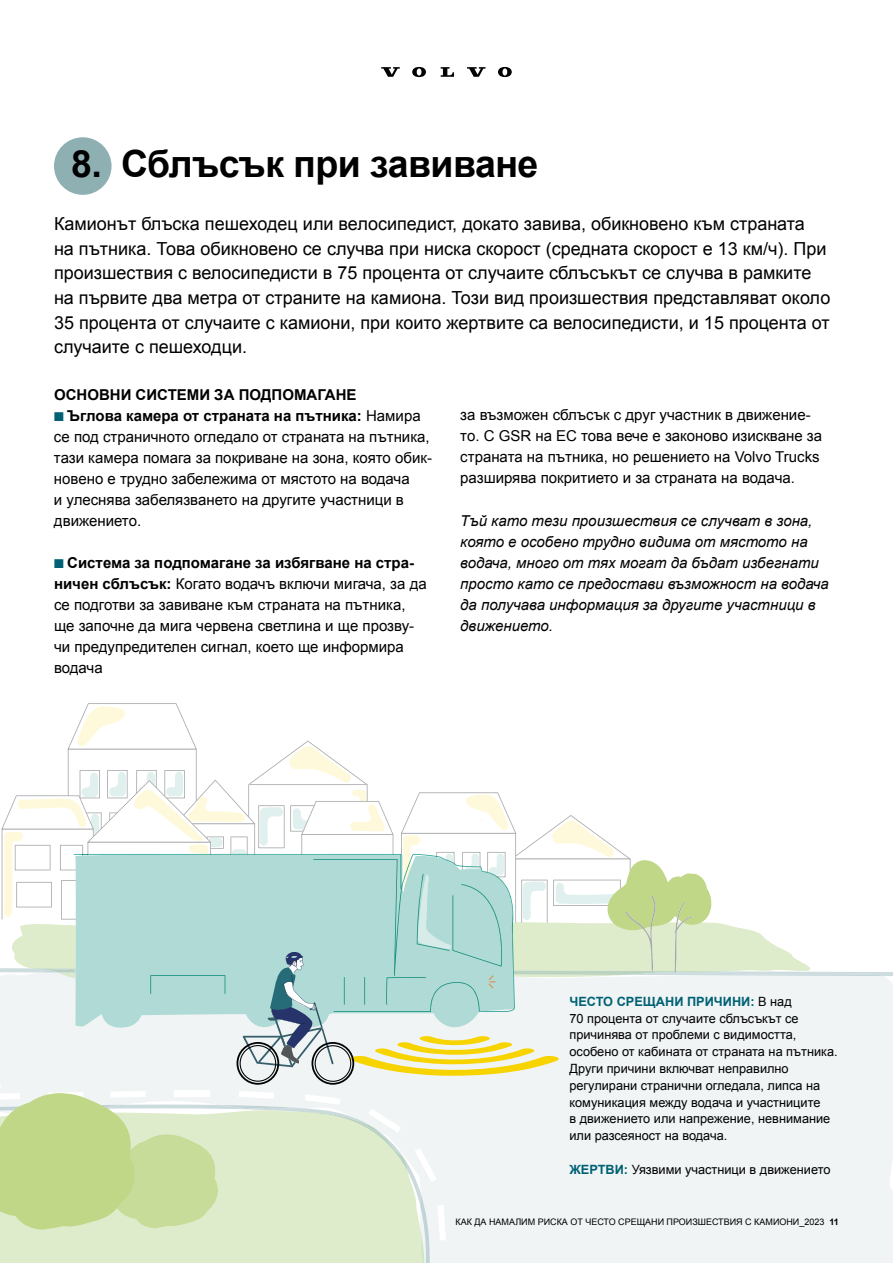
<style>
.page{position:relative;width:893px;height:1263px;background:#fff}
.page>*{position:absolute;margin:0;border:0;box-sizing:border-box;transform-origin:0 0}
.t1{font:700 37.5px "Arial";letter-spacing:-.015em;color:#000}
.t2{font:18px/24.6px "Arial";color:#000}
.t3{font:15px/21px "Arial";color:#000}
.t4{font:italic 15px/21px "Arial";color:#000}
.t5{font:700 15px "Arial";color:#000}
.t6{font:12.75px/16.8px "Arial";color:#000}
.t7{font:9px "Arial";color:#000}
.s1{color:#006174}
.s2{font-weight:700}
.s3{font-weight:700;color:#006174}
</style>
<div class="page">
<div style="left:446px;top:1085px;width:447px;height:178px;background:#f0f4f5"></div>
<div style="left:0;top:1085px;width:514px;height:29px;background:#f0f4f5"></div>
<div style="left:174px;top:1090px;width:36px;height:6px;background:#fff"></div>
<svg style="left:0;top:1091px;width:446px;height:172px"></svg>
<svg style="left:0;top:703px;width:893px;height:382px"></svg>
<div style="left:54px;top:137px;width:58px;height:58px;background:#8fb0b2;border-radius:50%"></div>
<svg style="left:381px;top:67px;width:19px;height:10px"></svg>
<svg style="left:441px;top:67px;width:13px;height:10px"></svg>
<svg style="left:412px;top:67px;width:14px;height:10px"></svg>
<svg style="left:467px;top:67px;width:19px;height:10px"></svg>
<svg style="left:498px;top:67px;width:14px;height:10px"></svg>
<h1 class="t1" style="left:71px;top:140px;width:469px">8. Сблъсък при завиване</h1>
<p class="t2" style="left:54px;top:212px;width:778px">Камионът блъска пешеходец или велосипедист, докато завива, обикновено към страната<br>на пътника. Това обикновено се случва при ниска скорост (средната скорост е 13 км/ч). При произшествия с велосипедисти в 75 процента от случаите сблъсъкът се случва в рамките на първите два метра от страните на камиона. Този вид произшествия представляват около 35 процента от случаите с камиони, при които жертвите са велосипедисти, и 15 процента от случаите с пешеходци.</p>
<p class="t5" style="left:54px;top:384px;width:304px">ОСНОВНИ СИСТЕМИ ЗА ПОДПОМАГАНЕ</p>
<p class="t3" style="left:54px;top:405px;width:379px"><span class="s1">■</span> <span class="s2">Ъглова камера от страната на пътника:</span> Намира се под страничното огледало от страната на пътника, тази камера помага за покриване на зона, която обик&shy;новено е трудно забележима от мястото на водача<br>и улеснява забелязването на другите участници в движението.</p>
<p class="t3" style="left:54px;top:552px;width:374px"><span class="s1">■</span> <span class="s2">Система за подпомагане за избягване на стра&shy;ничен сблъсък:</span> Когато водачъ включи мигача, за да се подготви за завиване към страната на пътника, ще започне да мига червена светлина и ще прозву&shy;чи предупредителен сигнал, което ще информира водача</p>
<p class="t3" style="left:460px;top:405px;width:363px">за възможен сблъсък с друг участник в движение&shy;то. С GSR на ЕС това вече е законово изискване за страната на пътника, но решението на Volvo Trucks разширява покритието и за страната на водача.</p>
<p class="t4" style="left:460px;top:510px;width:370px">Тъй като тези произшествия се случват в зона, която е особено трудно видима от мястото на водача, много от тях могат да бъдат избегнати просто като се предостави възможност на водача да получава информация за другите участници в движението.</p>
<p class="t6" style="left:569px;top:993px;width:270px"><span class="s3">ЧЕСТО СРЕЩАНИ ПРИЧИНИ:</span> В над<br>70 процента от случаите сблъсъкът се причинява от проблеми с видимостта, особено от кабината от страната на пътника.<br>Други причини включват неправилно регулирани странични огледала, липса на комуникация между водача и участниците<br>в движението или напрежение, невнимание или разсеяност на водача.</p>
<p class="t6" style="left:569px;top:1161px;width:262px"><span class="s3">ЖЕРТВИ:</span> Уязвими участници в движението</p>
<p class="t7" style="left:456px;top:1216px;width:385px">КАК ДА НАМАЛИМ РИСКА ОТ ЧЕСТО СРЕЩАНИ ПРОИЗШЕСТВИЯ С КАМИОНИ_2023 <span class="s2">11</span></p>
</div>
